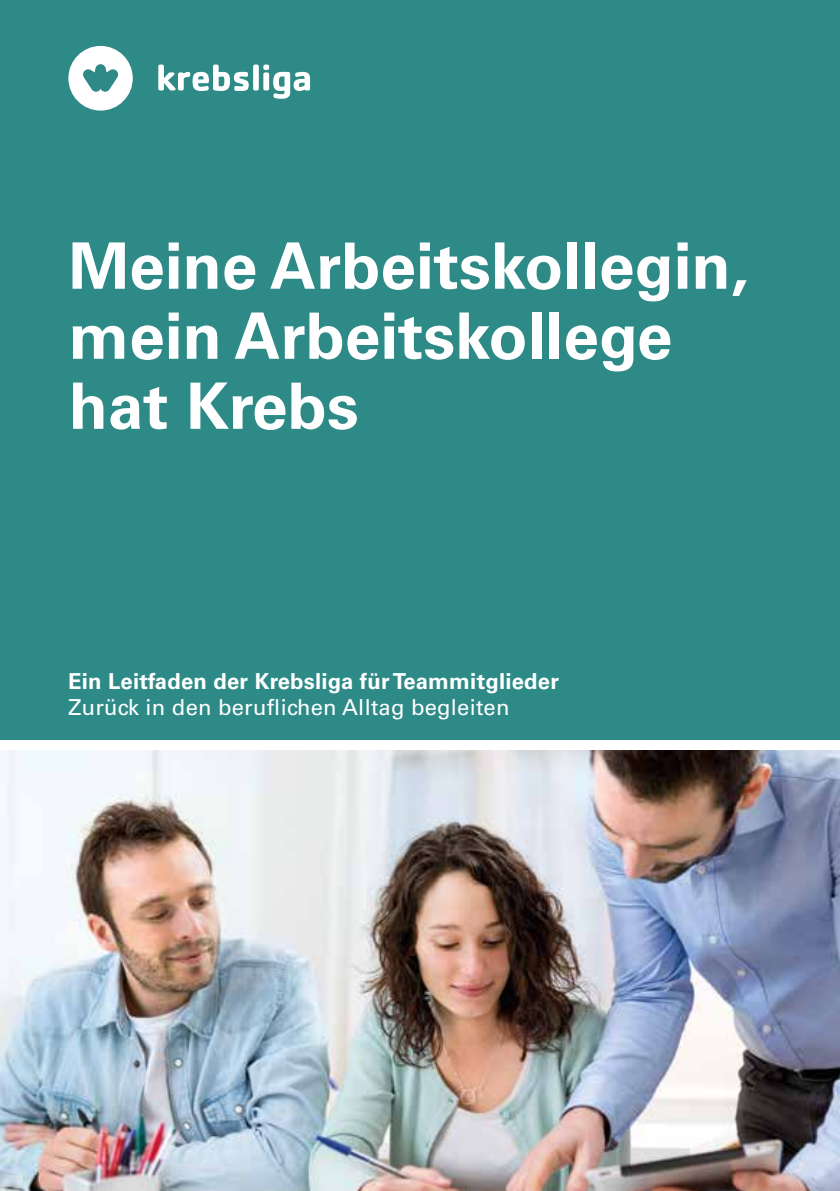
<style>
.page{position:relative;width:840px;height:1191px;background:#fff}
.page>*{position:absolute;margin:0;border:0;box-sizing:border-box;transform-origin:0 0}
.t1{font:700 64px/70px "Univers LT Std";color:#fff}
.t2{font:700 22px "Univers LT Std";letter-spacing:.01em;color:#fff}
.t3{font:22px "Univers LT Std";letter-spacing:.01em;color:#fff}
</style>
<div class="page">
<div style="left:0;top:0;width:839px;height:739px;background:#2d8a87"></div>
<img style="left:0;top:750px;width:839px;height:441px">
<svg style="left:68px;top:46px;width:65px;height:65px"></svg>
<svg style="left:158px;top:65px;width:90px;height:26px"></svg>
<div style="left:253px;top:65px;width:6px;height:25px;background:#fff;border-radius:2px"></div>
<svg style="left:263px;top:65px;width:47px;height:34px"></svg>
<p class="t1" style="left:69px;top:232px;width:681px">Meine Arbeitskollegin, mein Arbeitskollege hat Krebs</p>
<p class="t2" style="left:68px;top:668px;width:492px">Ein Leitfaden der Krebsliga für Teammitglieder</p>
<p class="t3" style="left:68px;top:694px;width:442px">Zurück in den beruflichen Alltag begleiten</p>
</div>
